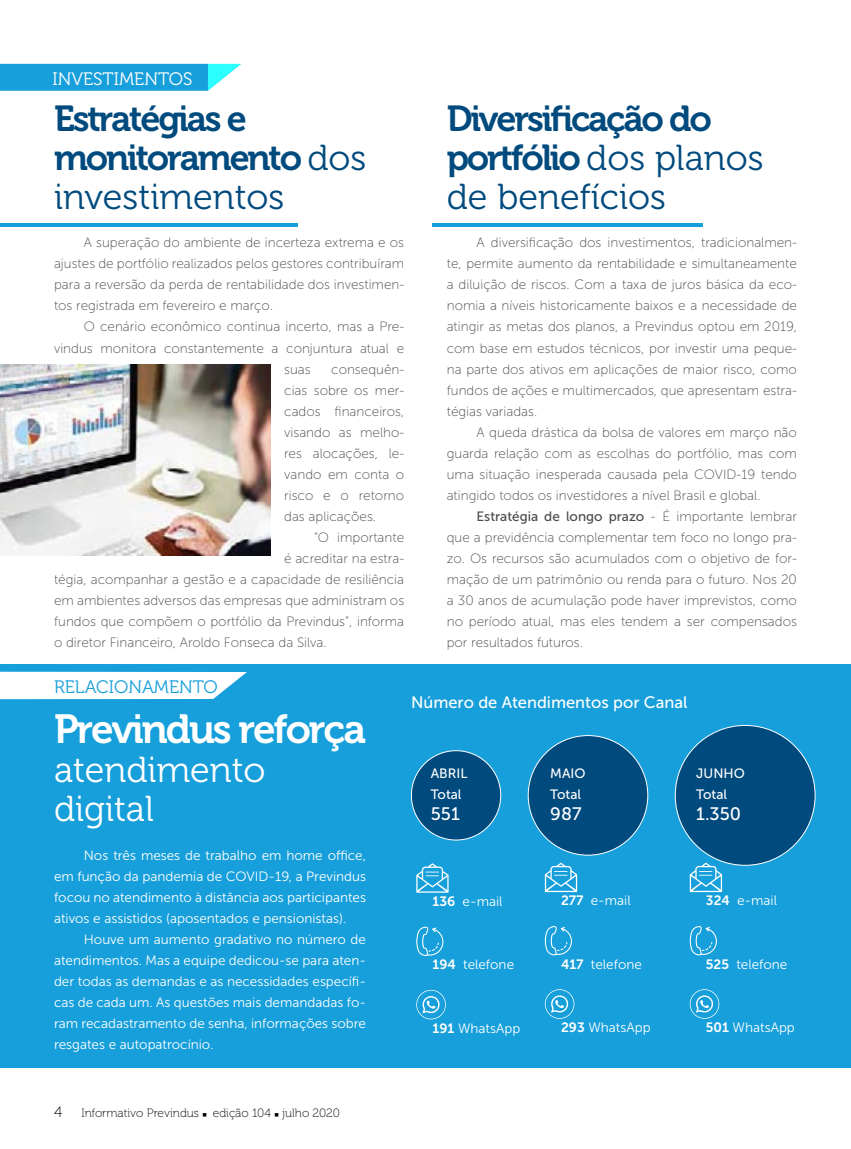
<style>
.page{position:relative;width:851px;height:1149px;background:#fff}
.page>*{position:absolute;margin:0;border:0;box-sizing:border-box;transform-origin:0 0}
.t1{font:40.5px "Museo 700";letter-spacing:-.05em;color:#fff}
.t2{font:36px/39px "Museo 700";letter-spacing:-.06em;color:#004a7d}
.t3{font:36px "Museo 300";color:#004a7d}
.t4{font:36px/39px "Museo 300";color:#fff}
.t5{font:18px "Museo 300";color:#169fdb}
.t6{font:18px "Museo 300";color:#fff}
.t7{font:18px "Museo Sans 500";color:#fff}
.t8{font:16.5px "Museo Sans 500";color:#fff}
.t9{font:15px "Museo 100";color:#000}
.t10{font:13.5px/21px "Museo Sans 100";color:#484b4d;text-align:justify}
.t11{font:13.5px/21px "Museo Sans 300";color:#fff;text-align:justify}
.t12{font:13.5px "Museo Sans 500";color:#484b4d}
.t13{font:13.5px/20.7px "Museo Sans 500";color:#fff}
.t14{font:12px "Museo 100";color:#000}
.s1{font-family:"Museo 300"}
.s2{font-family:"Museo Sans 100"}
.s3{font-family:"Museo Sans 700"}
</style>
<div class="page">
<div style="left:0;top:664px;width:850px;height:403px;background:#169fdb"></div>
<svg style="left:0;top:671px;width:247px;height:28px;background:#e8f5fb"></svg>
<img style="left:1px;top:365px;width:270px;height:190px">
<svg style="left:416px;top:926px;width:27px;height:29px"></svg>
<svg style="left:544px;top:926px;width:28px;height:29px"></svg>
<svg style="left:689px;top:926px;width:27px;height:29px"></svg>
<svg style="left:416px;top:863px;width:32px;height:29px"></svg>
<svg style="left:544px;top:862px;width:33px;height:29px"></svg>
<svg style="left:689px;top:862px;width:33px;height:29px"></svg>
<svg style="left:416px;top:989px;width:30px;height:30px"></svg>
<svg style="left:544px;top:989px;width:30px;height:29px"></svg>
<svg style="left:689px;top:989px;width:30px;height:29px"></svg>
<div style="left:411px;top:750px;width:89px;height:89px;background:#004a7d;border-radius:50%"></div>
<div style="left:528px;top:735px;width:119px;height:119px;background:#004a7d;border-radius:50%"></div>
<div style="left:675px;top:725px;width:140px;height:140px;background:#004a7d;border-radius:50%"></div>
<hr style="left:0;top:223px;width:297px;height:3px;background:#169fdb">
<hr style="left:432px;top:223px;width:271px;height:3px;background:#169fdb">
<svg style="left:0;top:63px;width:241px;height:28px;background:#2fafe1"></svg>
<h3 class="t6" style="left:53px;top:69px;width:141px">INVESTIMENTOS</h3>
<h2 class="t2" style="left:54px;top:100px;width:314px">Estratégias e monitoramento <span class="s1">dos</span></h2>
<h2 class="t3" style="left:54px;top:177px;width:232px">investimentos</h2>
<p class="t10" style="left:54px;top:232px;width:351px;text-indent:30px">A superação do ambiente de incerteza extrema e os ajustes de portfólio realizados pelos gestores contribuíram para a reversão da perda de rentabilidade dos investimen&shy;tos registrada em fevereiro e março.</p>
<p class="t10" style="left:84px;top:316px;width:322px">O cenário econômico continua incerto, mas a Pre-</p>
<p class="t10" style="left:54px;top:337px;width:351px">vindus monitora constantemente a conjuntura atual e</p>
<p class="t10" style="left:284px;top:358px;width:28px">suas</p>
<p class="t10" style="left:284px;top:358px;width:121px;text-indent:47px">consequên&shy;cias sobre os mer&shy;cados financeiros, visando as melho&shy;res alocações, le&shy;vando em conta o risco e o retorno das aplicações.</p>
<p class="t10" style="left:314px;top:526px;width:92px">“O importante</p>
<p class="t10" style="left:284px;top:547px;width:121px">é acreditar na estra-</p>
<p class="t10" style="left:54px;top:568px;width:351px">tégia, acompanhar a gestão e a capacidade de resiliência</p>
<p class="t10" style="left:54px;top:589px;width:351px">em ambientes adversos das empresas que administram os</p>
<p class="t10" style="left:54px;top:610px;width:351px">fundos que compõem o portfólio da Previndus”, informa</p>
<p class="t10" style="left:54px;top:631px;width:274px">o diretor Financeiro, Aroldo Fonseca da Silva.</p>
<h3 class="t5" style="left:54px;top:677px;width:165px">RELACIONAMENTO</h3>
<h1 class="t1" style="left:54px;top:706px;width:313px">Previndus reforça</h1>
<h2 class="t4" style="left:54px;top:751px;width:213px">atendimento digital</h2>
<p class="t11" style="left:54px;top:844px;width:313px;text-indent:30px">Nos três meses de trabalho em home office, em função da pandemia de COVID-19, a Previndus focou no atendimento à distância aos participantes ativos e assistidos (aposentados e pensionistas).</p>
<p class="t11" style="left:54px;top:928px;width:313px;text-indent:30px">Houve um aumento gradativo no número de atendimentos. Mas a equipe dedicou-se para aten&shy;der todas as demandas e as necessidades específi&shy;cas de cada um. As questões mais demandadas fo&shy;ram recadastramento de senha, informações sobre resgates e autopatrocínio.</p>
<h2 class="t2" style="left:446px;top:100px;width:318px">Diversificação do portfólio <span class="s1">dos planos</span></h2>
<h2 class="t3" style="left:446px;top:177px;width:220px">de benefícios</h2>
<p class="t10" style="left:446px;top:232px;width:351px;text-indent:30px">A diversificação dos investimentos, tradicionalmen&shy;te, permite aumento da rentabilidade e simultaneamente a diluição de riscos. Com a taxa de juros básica da eco&shy;nomia a níveis historicamente baixos e a necessidade de atingir as metas dos planos, a Previndus optou em 2019, com base em estudos técnicos, por investir uma peque&shy;na parte dos ativos em aplicações de maior risco, como fundos de ações e multimercados, que apresentam estra&shy;tégias variadas.</p>
<p class="t10" style="left:446px;top:421px;width:351px;text-indent:30px">A queda drástica da bolsa de valores em março não guarda relação com as escolhas do portfólio, mas com uma situação inesperada causada pela COVID-19 tendo atingido todos os investidores a nível Brasil e global.</p>
<p class="t12" style="left:476px;top:508px;width:322px">Estratégia de longo prazo <span class="s2">- É importante lembrar</span></p>
<p class="t10" style="left:446px;top:526px;width:351px">que a previdência complementar tem foco no longo pra&shy;zo. Os recursos são acumulados com o objetivo de for&shy;mação de um patrimônio ou renda para o futuro. Nos 20 a 30 anos de acumulação pode haver imprevistos, como no período atual, mas eles tendem a ser compensados por resultados futuros.</p>
<p class="t8" style="left:411px;top:693px;width:278px">Número de Atendimentos por Canal</p>
<p class="t13" style="left:430px;top:763px;width:38px">ABRIL<br>Total</p>
<h3 class="t7" style="left:430px;top:803px;width:31px">551</h3>
<p class="t13" style="left:550px;top:763px;width:37px">MAIO<br>Total</p>
<h3 class="t7" style="left:550px;top:803px;width:33px">987</h3>
<p class="t13" style="left:696px;top:763px;width:50px">JUNHO<br>Total</p>
<h3 class="t7" style="left:696px;top:803px;width:46px">1.350</h3>
<p class="t11" style="left:432px;top:890px;width:72px"><span class="s3">136</span> e-mail</p>
<p class="t11" style="left:561px;top:889px;width:71px"><span class="s3">277</span> e-mail</p>
<p class="t11" style="left:705px;top:889px;width:73px"><span class="s3">324</span> e-mail</p>
<p class="t11" style="left:432px;top:953px;width:83px"><span class="s3">194</span> telefone</p>
<p class="t11" style="left:561px;top:953px;width:82px"><span class="s3">417</span> telefone</p>
<p class="t11" style="left:705px;top:953px;width:83px"><span class="s3">525</span> telefone</p>
<p class="t11" style="left:432px;top:1017px;width:89px"><span class="s3">191</span> WhatsApp</p>
<p class="t11" style="left:561px;top:1016px;width:91px"><span class="s3">293</span> WhatsApp</p>
<p class="t11" style="left:705px;top:1016px;width:90px"><span class="s3">501</span> WhatsApp</p>
<p class="t9" style="left:54px;top:1103px;width:10px">4</p>
<p class="t14" style="left:81px;top:1105px;width:260px">Informativo Previndus ■ edição 104 ■ julho 2020</p>
</div>
